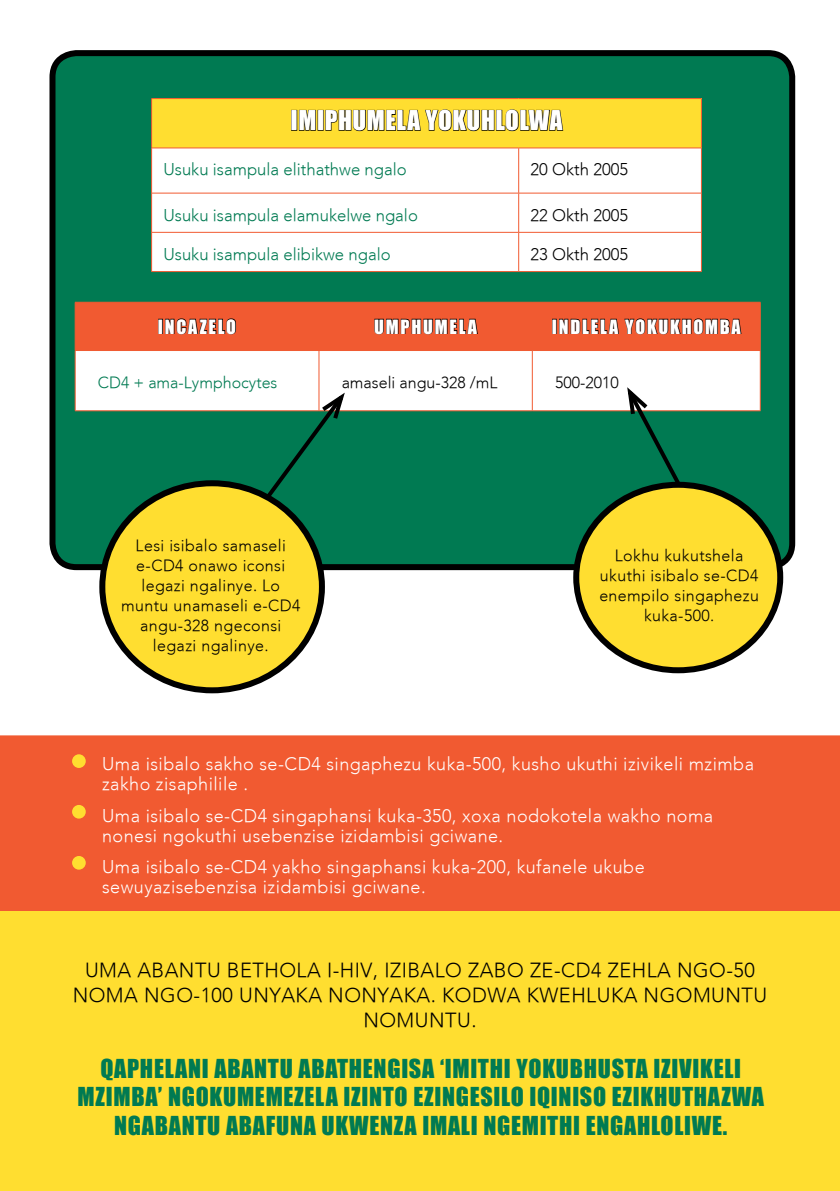
<style>
.page{position:relative;width:840px;height:1191px;background:#fff}
.page>*{position:absolute;margin:0;border:0;box-sizing:border-box;transform-origin:0 0}
.t1{font:25px "Impact";letter-spacing:.025em;color:#fff}
.t2{font:24px/28.8px "Impact";letter-spacing:.03em;color:#007a52;text-align:center}
.t3{font:20px/25px "Avenir";letter-spacing:.025em;color:#000;text-align:center}
.t4{font:300 18px/20px "Avenir";letter-spacing:.025em;color:#fff}
.t5{font:18px "Impact";letter-spacing:.1em;color:#fff}
.t6{font:16.6px "Avenir";color:#007a52}
.t7{font:300 16.6px "Avenir";color:#000}
.t8{font:300 16px/20px "Avenir";letter-spacing:.025em;color:#000;text-align:center}
.t9{font:16px "Avenir";color:#007a52}
.t10{font:300 16px "Avenir";color:#000}
</style>
<div class="page">
<div style="left:0;top:735px;width:839px;height:176px;background:#f15a31"></div>
<div style="left:52px;top:53px;width:739px;height:514px;background:#007a52;border-radius:24px"></div>
<div style="left:49px;top:50px;width:745px;height:520px;border:6px solid #000;border-radius:24px"></div>
<div style="left:76px;top:351px;width:683px;height:59px;background:#fff"></div>
<hr style="left:759px;top:302px;width:1px;height:48px;background:#f15a31">
<hr style="left:75px;top:350px;width:244px;height:1px;background:#f15a31">
<hr style="left:75px;top:351px;width:1px;height:59px;background:#f15a31">
<hr style="left:319px;top:350px;width:213px;height:1px;background:#f15a31">
<hr style="left:318px;top:351px;width:1px;height:59px;background:#f15a31">
<hr style="left:532px;top:350px;width:228px;height:1px;background:#f15a31">
<hr style="left:531px;top:351px;width:1px;height:59px;background:#f15a31">
<hr style="left:759px;top:351px;width:1px;height:59px;background:#f15a31">
<hr style="left:75px;top:410px;width:244px;height:1px;background:#f15a31">
<hr style="left:319px;top:410px;width:213px;height:1px;background:#f15a31">
<hr style="left:532px;top:410px;width:228px;height:1px;background:#f15a31">
<svg style="left:75px;top:302px;width:684px;height:48px;background:#df532d"></svg>
<svg style="left:624px;top:382px;width:82px;height:117px"></svg>
<div style="left:576px;top:485px;width:203px;height:185px;background:#ffde30;border-radius:50%"></div>
<div style="left:573px;top:482px;width:209px;height:191px;border:6px solid #000;border-radius:50%"></div>
<div style="left:151px;top:99px;width:550px;height:49px;background:#ffde30"></div>
<div style="left:152px;top:149px;width:548px;height:122px;background:#fff"></div>
<hr style="left:151px;top:98px;width:367px;height:1px;background:#f15a31">
<hr style="left:151px;top:99px;width:1px;height:49px;background:#f15a31">
<hr style="left:518px;top:98px;width:183px;height:1px;background:#f15a31">
<hr style="left:700px;top:99px;width:1px;height:49px;background:#f15a31">
<hr style="left:151px;top:148px;width:367px;height:1px;background:#f15a31">
<hr style="left:151px;top:148px;width:1px;height:45px;background:#f15a31">
<hr style="left:518px;top:148px;width:183px;height:1px;background:#f15a31">
<hr style="left:518px;top:148px;width:1px;height:45px;background:#f15a31">
<hr style="left:700px;top:148px;width:1px;height:45px;background:#f15a31">
<hr style="left:151px;top:193px;width:367px;height:1px;background:#f15a31">
<hr style="left:151px;top:193px;width:1px;height:39px;background:#f15a31">
<hr style="left:518px;top:193px;width:183px;height:1px;background:#f15a31">
<hr style="left:518px;top:193px;width:1px;height:39px;background:#f15a31">
<hr style="left:700px;top:193px;width:1px;height:39px;background:#f15a31">
<hr style="left:151px;top:232px;width:367px;height:1px;background:#f15a31">
<hr style="left:151px;top:233px;width:1px;height:38px;background:#f15a31">
<hr style="left:518px;top:232px;width:183px;height:1px;background:#f15a31">
<hr style="left:518px;top:233px;width:1px;height:38px;background:#f15a31">
<hr style="left:700px;top:233px;width:1px;height:38px;background:#f15a31">
<hr style="left:151px;top:271px;width:367px;height:1px;background:#f15a31">
<hr style="left:518px;top:271px;width:183px;height:1px;background:#f15a31">
<div style="left:291px;top:110px;width:6px;height:21px;border:1px solid #000"></div>
<svg style="left:298px;top:109px;width:18px;height:22px"></svg>
<svg style="left:325px;top:109px;width:238px;height:23px"></svg>
<svg style="left:236px;top:388px;width:112px;height:149px"></svg>
<div style="left:102px;top:483px;width:220px;height:207px;background:#ffde30;border-radius:50%"></div>
<div style="left:99px;top:480px;width:226px;height:213px;border:6px solid #000;border-radius:50%"></div>
<div style="left:72px;top:754px;width:14px;height:14px;background:#ffde30;border-radius:50%"></div>
<div style="left:72px;top:805px;width:14px;height:13px;background:#ffde30;border-radius:50%"></div>
<div style="left:72px;top:856px;width:14px;height:13px;background:#ffde30;border-radius:50%"></div>
<div style="left:0;top:911px;width:839px;height:280px;background:#ffde30"></div>
<h1 class="t1" style="left:290px;top:101px;width:273px">IMIPHUMELA YOKUHLOLWA</h1>
<p class="t6" style="left:163px;top:160px;width:245px">Usuku isampula elithathwe ngalo</p>
<p class="t7" style="left:530px;top:160px;width:99px">20 Okth 2005</p>
<p class="t6" style="left:163px;top:205px;width:256px">Usuku isampula elamukelwe ngalo</p>
<p class="t7" style="left:530px;top:205px;width:99px">22 Okth 2005</p>
<p class="t6" style="left:163px;top:244px;width:228px">Usuku isampula elibikwe ngalo</p>
<p class="t7" style="left:530px;top:244px;width:99px">23 Okth 2005</p>
<p class="t5" style="left:158px;top:312px;width:80px">INCAZELO</p>
<p class="t5" style="left:374px;top:312px;width:104px">UMPHUMELA</p>
<p class="t5" style="left:551px;top:312px;width:190px">INDLELA YOKUKHOMBA</p>
<p class="t9" style="left:98px;top:373px;width:181px">CD4 + ama-Lymphocytes</p>
<p class="t10" style="left:341px;top:373px;width:157px">amaseli angu-328 /mL</p>
<p class="t8" style="left:554px;top:372px;width:65px">500-2010</p>
<p class="t8" style="left:121px;top:535px;width:181px">Lesi isibalo samaseli e-CD4 onawo iconsi legazi ngalinye. Lo muntu unamaseli e-CD4 angu-328 ngeconsi legazi ngalinye.</p>
<p class="t8" style="left:599px;top:546px;width:161px">Lokhu kukutshela ukuthi isibalo se-CD4 enempilo singaphezu kuka-500.</p>
<p class="t4" style="left:102px;top:754px;width:653px">Uma isibalo sakho se-CD4 singaphezu kuka-500, kusho ukuthi izivikeli mzimba zakho zisaphilile .</p>
<p class="t4" style="left:102px;top:805px;width:612px">Uma isibalo se-CD4 singaphansi kuka-350, xoxa nodokotela wakho noma nonesi ngokuthi usebenzise izidambisi gciwane.</p>
<p class="t4" style="left:102px;top:857px;width:543px">Uma isibalo se-CD4 yakho singaphansi kuka-200, kufanele ukube sewuyazisebenzisa izidambisi gciwane.</p>
<p class="t3" style="left:73px;top:957px;width:695px">UMA ABANTU BETHOLA I-HIV, IZIBALO ZABO ZE-CD4 ZEHLA NGO-50<br>NOMA NGO-100 UNYAKA NONYAKA. KODWA KWEHLUKA NGOMUNTU<br>NOMUNTU.</p>
<h2 class="t2" style="left:78px;top:1053px;width:687px">QAPHELANI ABANTU ABATHENGISA ‘IMITHI YOKUBHUSTA IZIVIKELI<br>MZIMBA’ NGOKUMEMEZELA IZINTO EZINGESILO IQINISO EZIKHUTHAZWA<br>NGABANTU ABAFUNA UKWENZA IMALI NGEMITHI ENGAHLOLIWE.</h2>
</div>
